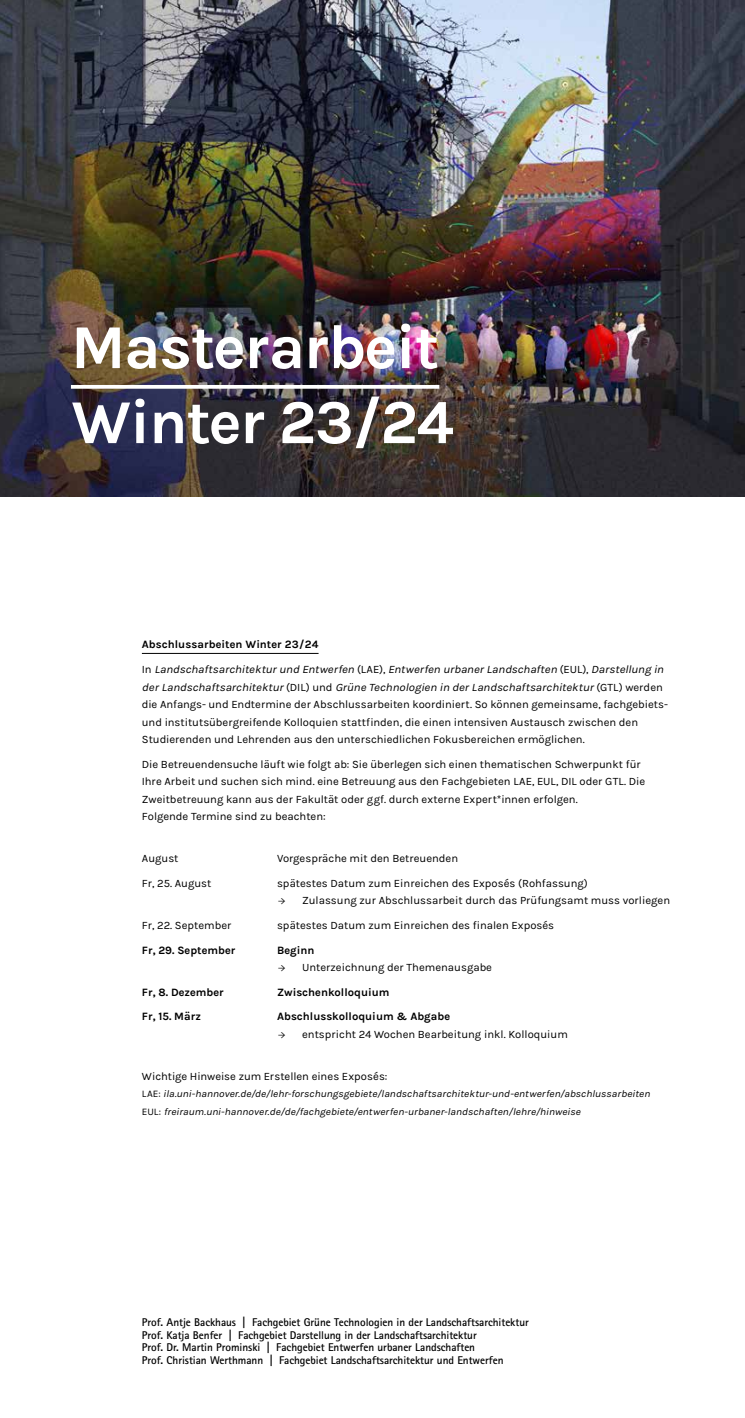
<style>
.page{position:relative;width:745px;height:1418px;background:#fff}
.page>*{position:absolute;margin:0;border:0;box-sizing:border-box;transform-origin:0 0}
.t1{font:700 62.5px/75px "Karmilla";letter-spacing:-.025em;color:#fff}
.t2{font:11.25px/17.5px "Karmilla";color:#000}
.t3{font:700 11.25px/12.5px "Rotis Sans Serif Std";letter-spacing:-.005em;color:#000}
.t4{font:italic 11.25px/24.6px "Karmilla";color:#000}
.t5{font:700 11.25px "Karmilla";color:#000}
.t6{font:italic 10px/17.5px "Karmilla";color:#000}
.s1{font-weight:700;font-style:normal}
.s2{font-style:normal}
.s3{font-style:italic}
.s4{font-family:"Minion Pro"}
</style>
<div class="page">
<img style="left:0;top:0;width:744px;height:496px">
<hr style="left:142px;top:653px;width:176px;height:1px;background:#000">
<svg style="left:71px;top:385px;width:368px;height:4px"></svg>
<h1 class="t1" style="left:71px;top:310px;width:384px">Masterarbeit<br>Winter 23/24</h1>
<p class="t4" style="left:142px;top:632px;width:525px"><span class="s1">Abschlussarbeiten Winter 23/24<br></span><span class="s2">I n</span> Landschaftsarchitekturund Entwerfen <span class="s2">( L A E ) ,</span> Entwerfen urbanerLandschaften <span class="s2">( E U L) ,</span> Darstellung in</p>
<p class="t2" style="left:142px;top:678px;width:527px"><span class="s3">derLandschaftsarchitektur</span>( D I L) u n d <span class="s3">Grüne Technologien in derLandschaftsarchitektur</span>(G T L) we r d e n die Anfangs- und Endtermine der Abschlussarbeiten koordiniert. So können gemeinsame, fachgebiets&shy;und institutsübergreifende Kolloquien stattfinden, die einen intensiven Austausch zwischen den Studierenden und Lehrenden aus den unterschiedlichen Fokusbereichen ermöglichen.</p>
<p class="t2" style="left:142px;top:755px;width:504px">Die Betreuendensuche läuft wie folgt ab: Sie überlegen sich einen thematischen Schwerpunkt für Ihre Arbeit und suchen sich mind. eine Betreuung aus den Fachgebieten LAE, EUL, DIL oder GTL. Die Zweitbetreuung kann aus der Fakultät oder ggf. durch externe Expert*innen erfolgen.<br>Folgende Termine sind zu beachten:</p>
<p class="t2" style="left:142px;top:849px;width:38px">August</p>
<p class="t2" style="left:277px;top:849px;width:182px">Vorgespräche mit den Betreuenden</p>
<p class="t2" style="left:142px;top:874px;width:71px">Fr, 25. August</p>
<p class="t2" style="left:277px;top:874px;width:312px">spätestes Datum zum Einreichen des Exposés (Rohfassung)</p>
<p class="t2" style="left:278px;top:892px;width:393px"><span class="s4">→</span> Zulassung zur Abschlussarbeit durch das Prüfungsamt muss vorliegen</p>
<p class="t2" style="left:142px;top:916px;width:91px">Fr, 22. September</p>
<p class="t2" style="left:277px;top:916px;width:278px">spätestes Datum zum Einreichen des finalen Exposés</p>
<p class="t5" style="left:142px;top:942px;width:95px">Fr, 29. September</p>
<p class="t5" style="left:277px;top:942px;width:39px">Beginn</p>
<p class="t2" style="left:278px;top:958px;width:215px"><span class="s4">→</span> Unterzeichnung der Themenausgabe</p>
<p class="t5" style="left:142px;top:984px;width:83px">Fr, 8. Dezember</p>
<p class="t5" style="left:277px;top:984px;width:114px">Zwischenkolloquium</p>
<p class="t5" style="left:142px;top:1009px;width:61px">Fr, 15. März</p>
<p class="t5" style="left:277px;top:1009px;width:174px">Abschlusskolloquium &amp; Abgabe</p>
<p class="t2" style="left:278px;top:1025px;width:291px"><span class="s4">→</span> entspricht 24 Wochen Bearbeitung inkl. Kolloquium</p>
<p class="t2" style="left:142px;top:1067px;width:247px">Wichtige Hinweise zum Erstellen eines Exposés:</p>
<p class="t6" style="left:142px;top:1085px;width:511px"><span class="s2">L A E :</span> ila.uni-hannover.de/de/lehr-forschungsgebiete/landschaftsarchitektur-und-entwerfen/abschlussarbeiten<br><span class="s2">E U L :</span> freiraum.uni-hannover.de/de/fachgebiete/entwerfen-urbaner-landschaften/lehre/hinweise</p>
<p class="t3" style="left:142px;top:1315px;width:388px">Prof. Antje Backhaus | Fachgebiet Grüne Technologien in der Landschaftsarchitektur Prof. Katja Benfer | Fachgebiet Darstellung in der Landschaftsarchitektur<br>Prof. Dr. Martin Prominski | Fachgebiet Entwerfen urbaner Landschaften<br>Prof. Christian Werthmann | Fachgebiet Landschaftsarchitektur und Entwerfen</p>
</div>
